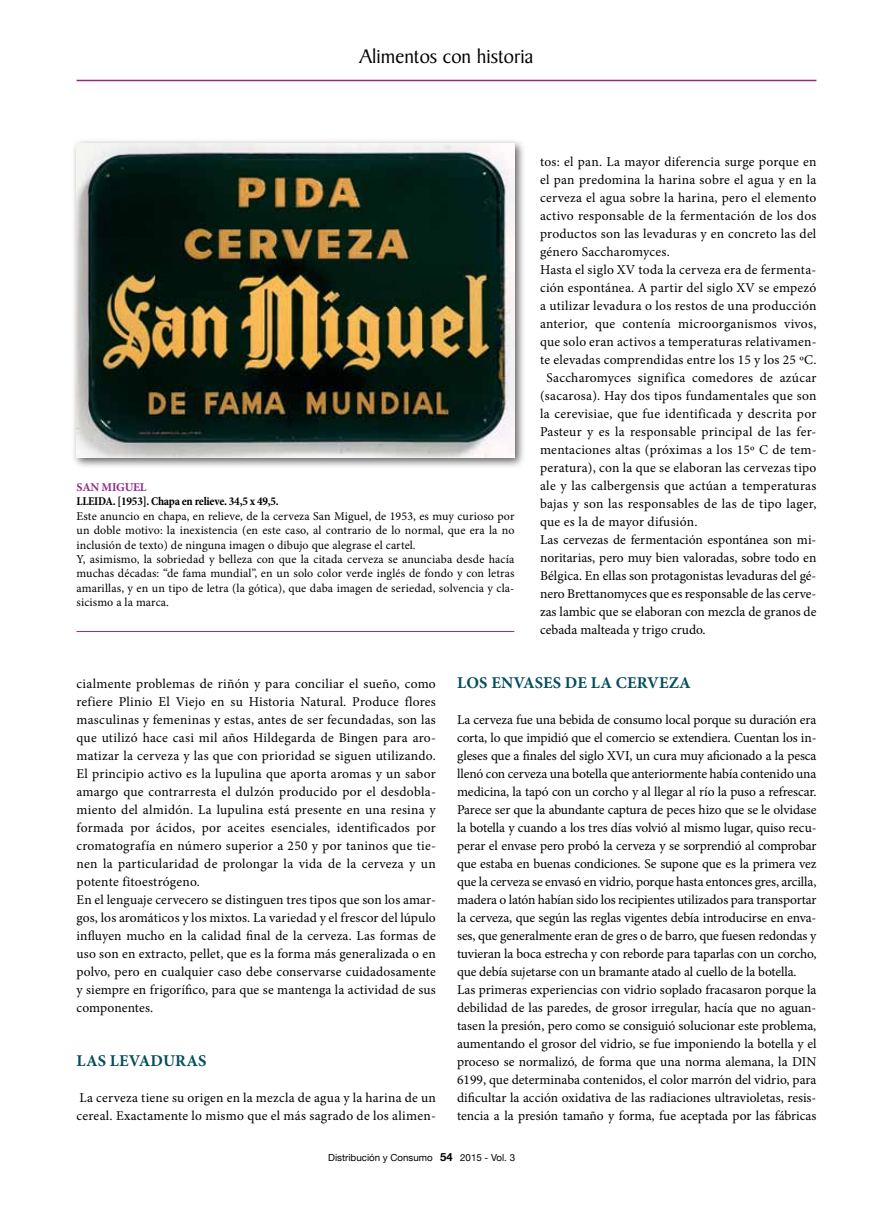
<style>
.page{position:relative;width:893px;height:1212px;background:#fff}
.page>*{position:absolute;margin:0;border:0;box-sizing:border-box;transform-origin:0 0}
.t1{font:21px "Baker Signet BT";color:#000}
.t2{font:700 16.5px "Minion Pro";letter-spacing:.035em;color:#044d5b}
.t3{font:700 16.5px "Minion Pro";letter-spacing:.065em;color:#044d5b}
.t4{font:13.5px/18px "Minion Pro";letter-spacing:.005em;color:#000}
.t5{font:12px/14.4px "Minion Pro";letter-spacing:.01em;color:#000}
.t6{font:700 condensed 12px "Minion Pro";letter-spacing:-.02em;color:#000}
.t7{font:700 12px "Minion Pro";letter-spacing:-.02em;color:#912a8c}
.t8{font:9.75px "Helvetica Neue";color:#000}
.s1{font-weight:700;font-size:11.25px}
</style>
<div class="page">
<div style="left:71px;top:138px;width:454px;height:330px;background:#000;opacity:.63"></div>
<img style="left:77px;top:143px;width:437px;height:315px">
<hr style="left:77px;top:631px;width:437px;height:1px;background:#912a8c">
<hr style="left:77px;top:80px;width:739px;height:1px;background:#912a8c">
<h1 class="t1" style="left:359px;top:44px;width:175px">Alimentos con historia</h1>
<p class="t4" style="left:540px;top:153px;width:278px">tos: el pan. La mayor diferencia surge porque en</p>
<p class="t4" style="left:540px;top:171px;width:278px">el pan predomina la harina sobre el agua y en la</p>
<p class="t4" style="left:540px;top:189px;width:278px">cerveza el agua sobre la harina, pero el elemento</p>
<p class="t4" style="left:540px;top:207px;width:278px">activo responsable de la fermentación de los dos</p>
<p class="t4" style="left:540px;top:225px;width:278px">productos son las levaduras y en concreto las del</p>
<p class="t4" style="left:540px;top:243px;width:131px">género Saccharomyces.</p>
<p class="t4" style="left:540px;top:261px;width:278px">Hasta el siglo XV toda la cerveza era de fermenta-</p>
<p class="t4" style="left:540px;top:279px;width:278px">ción espontánea. A partir del siglo XV se empezó</p>
<p class="t4" style="left:540px;top:297px;width:278px">a utilizar levadura o los restos de una producción</p>
<p class="t4" style="left:540px;top:315px;width:278px">anterior, que contenía microorganismos vivos,</p>
<p class="t4" style="left:540px;top:333px;width:278px">que solo eran activos a temperaturas relativamen-</p>
<p class="t4" style="left:540px;top:351px;width:278px">te elevadas comprendidas entre los 15 y los 25 ºC.</p>
<p class="t4" style="left:546px;top:369px;width:271px">Saccharomyces significa comedores de azúcar</p>
<p class="t4" style="left:540px;top:387px;width:278px">(sacarosa). Hay dos tipos fundamentales que son</p>
<p class="t4" style="left:540px;top:405px;width:278px">la cerevisiae, que fue identificada y descrita por</p>
<p class="t4" style="left:540px;top:423px;width:278px">Pasteur y es la responsable principal de las fer-</p>
<p class="t4" style="left:540px;top:441px;width:278px">mentaciones altas (próximas a los 15º C de tem-</p>
<p class="t4" style="left:540px;top:459px;width:278px">peratura), con la que se elaboran las cervezas tipo</p>
<p class="t4" style="left:540px;top:477px;width:278px">ale y las calbergensis que actúan a temperaturas</p>
<p class="t4" style="left:540px;top:495px;width:278px">bajas y son las responsables de las de tipo lager,</p>
<p class="t4" style="left:540px;top:513px;width:159px">que es la de mayor difusión.</p>
<p class="t4" style="left:540px;top:531px;width:278px">Las cervezas de fermentación espontánea son mi-</p>
<p class="t4" style="left:540px;top:549px;width:278px">noritarias, pero muy bien valoradas, sobre todo en</p>
<p class="t4" style="left:540px;top:567px;width:278px">Bélgica. En ellas son protagonistas levaduras del gé-</p>
<p class="t4" style="left:540px;top:585px;width:278px">nero Brettanomyces que es responsable de las cerve-</p>
<p class="t4" style="left:540px;top:603px;width:278px">zas lambic que se elaboran con mezcla de granos de</p>
<p class="t4" style="left:540px;top:621px;width:167px">cebada malteada y trigo crudo.</p>
<p class="t2" style="left:457px;top:671px;width:234px">LOS ENVASES DE LA CERVEZA</p>
<p class="t4" style="left:457px;top:711px;width:361px">La cerveza fue una bebida de consumo local porque su duración era corta, lo que impidió que el comercio se extendiera. Cuentan los in&shy;gleses que a finales del siglo XVI, un cura muy aficionado a la pesca llenó con cerveza una botella que anteriormente había contenido una medicina, la tapó con un corcho y al llegar al río la puso a refrescar.<br>Parece ser que la abundante captura de peces hizo que se le olvidase la botella y cuando a los tres días volvió al mismo lugar, quiso recu&shy;perar el envase pero probó la cerveza y se sorprendió al comprobar que estaba en buenas condiciones. Se supone que es la primera vez que la cerveza se envasó en vidrio, porque hasta entonces gres, arcilla, madera o latón habían sido los recipientes utilizados para transportar la cerveza, que según las reglas vigentes debía introducirse en enva&shy;ses, que generalmente eran de gres o de barro, que fuesen redondas y tuvieran la boca estrecha y con reborde para taparlas con un corcho, que debía sujetarse con un bramante atado al cuello de la botella.<br>Las primeras experiencias con vidrio soplado fracasaron porque la debilidad de las paredes, de grosor irregular, hacía que no aguan&shy;tasen la presión, pero como se consiguió solucionar este problema, aumentando el grosor del vidrio, se fue imponiendo la botella y el proceso se normalizó, de forma que una norma alemana, la DIN 6199, que determinaba contenidos, el color marrón del vidrio, para dificultar la acción oxidativa de las radiaciones ultravioletas, resis&shy;tencia a la presión tamaño y forma, fue aceptada por las fábricas</p>
<p class="t7" style="left:77px;top:479px;width:65px">SAN MIGUEL</p>
<p class="t6" style="left:77px;top:493px;width:204px">LLEIDA. [1953]. Chapa en relieve. 34,5 x 49,5.</p>
<p class="t5" style="left:77px;top:509px;width:440px">Este anuncio en chapa, en relieve, de la cerveza San Miguel, de 1953, es muy curioso por un doble motivo: la inexistencia (en este caso, al contrario de lo normal, que era la no inclusión de texto) de ninguna imagen o dibujo que alegrase el cartel.<br>Y, asimismo, la sobriedad y belleza con que la citada cerveza se anunciaba desde hacía muchas décadas: “de fama mundial”, en un solo color verde inglés de fondo y con letras amarillas, y en un tipo de letra (la gótica), que daba imagen de seriedad, solvencia y cla&shy;sicismo a la marca.</p>
<p class="t4" style="left:77px;top:675px;width:361px">cialmente problemas de riñón y para conciliar el sueño, como refiere Plinio El Viejo en su Historia Natural. Produce flores masculinas y femeninas y estas, antes de ser fecundadas, son las que utilizó hace casi mil años Hildegarda de Bingen para aro&shy;matizar la cerveza y las que con prioridad se siguen utilizando.<br>El principio activo es la lupulina que aporta aromas y un sabor amargo que contrarresta el dulzón producido por el desdobla&shy;miento del almidón. La lupulina está presente en una resina y formada por ácidos, por aceites esenciales, identificados por cromatografía en número superior a 250 y por taninos que tie&shy;nen la particularidad de prolongar la vida de la cerveza y un potente fitoestrógeno.<br>En el lenguaje cervecero se distinguen tres tipos que son los amar&shy;gos, los aromáticos y los mixtos. La variedad y el frescor del lúpulo influyen mucho en la calidad final de la cerveza. Las formas de uso son en extracto, pellet, que es la forma más generalizada o en polvo, pero en cualquier caso debe conservarse cuidadosamente y siempre en frigorífico, para que se mantenga la actividad de sus componentes.</p>
<p class="t3" style="left:77px;top:1049px;width:11px">LAS</p>
<p class="t3" style="left:110px;top:1049px;width:65px">LEVADURAS</p>
<p class="t4" style="left:77px;top:1089px;width:361px">La cerveza tiene su origen en la mezcla de agua y la harina de un cereal. Exactamente lo mismo que el más sagrado de los alimen-</p>
<p class="t8" style="left:328px;top:1152px;width:188px">Distribución y Consumo <span class="s1">54</span> 2015 - Vol. 3</p>
</div>
